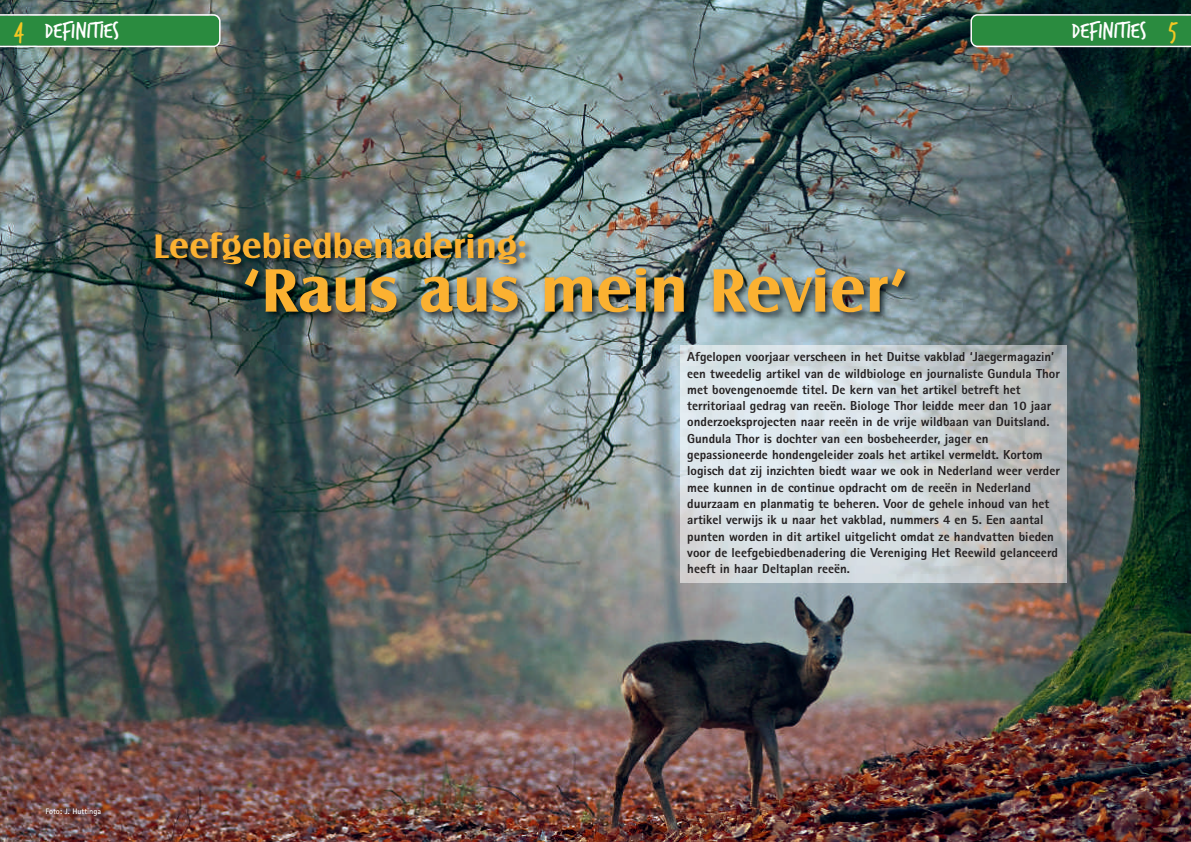
<style>
.page{position:relative;width:1191px;height:842px;background:#fff}
.page>*{position:absolute;margin:0;border:0;box-sizing:border-box;transform-origin:0 0}
.t1{font:700 63.5px "Castle T";letter-spacing:.005em;color:#fbb131}
.t2{font:700 35.3px "Castle T";letter-spacing:.005em;color:#fbb131}
.t3{font:24px "Trash Hand";color:#fff}
.t4{font:800 13px/16.3px "Rotis Sans Serif";color:#231f20}
.t5{font:700 8px "Rotis Sans Serif";color:#fff}
.s1{font-size:26px;color:#f3c723}
</style>
<div class="page">
<img style="left:0;top:0;width:1191px;height:842px">
<svg style="left:0;top:14px;width:220px;height:33px;background:#3d9450"></svg>
<svg style="left:970px;top:14px;width:221px;height:33px;background:#3c934f"></svg>
<img style="left:136px;top:223px;width:437px;height:29px">
<img style="left:136px;top:252px;width:82px;height:50px">
<img style="left:218px;top:252px;width:747px;height:94px">
<img style="left:218px;top:346px;width:462px;height:19px">
<img style="left:221px;top:252px;width:110px;height:12px">
<img style="left:680px;top:346px;width:386px;height:236px">
<h3 class="t3" style="left:14px;top:18px;width:107px"><span class="s1">4</span> DEFINITIES</h3>
<h3 class="t3" style="left:1072px;top:18px;width:107px">DEFINITIES <span class="s1">5</span></h3>
<h2 class="t2" style="left:154px;top:225px;width:375px">Leefgebiedbenadering:</h2>
<h1 class="t1" style="left:243px;top:253px;width:667px">‘Raus aus mein Revier’</h1>
<p class="t5" style="left:45px;top:808px;width:57px">Foto: J. Huttinga</p>
<p class="t4" style="left:687px;top:350px;width:374px">Afgelopen voorjaar verscheen in het Duitse vakblad ‘Jaegermagazin’ een tweedelig artikel van de wildbiologe en journaliste Gundula Thor met bovengenoemde titel. De kern van het artikel betreft het territoriaal gedrag van reeën. Biologe Thor leidde meer dan 10 jaar onderzoeksprojecten naar reeën in de vrije wildbaan van Duitsland.<br>Gundula Thor is dochter van een bosbeheerder, jager en gepassioneerde hondengeleider zoals het artikel vermeldt. Kortom logisch dat zij inzichten biedt waar we ook in Nederland weer verder mee kunnen in de continue opdracht om de reeën in Nederland duurzaam en planmatig te beheren. Voor de gehele inhoud van het artikel verwijs ik u naar het vakblad, nummers 4 en 5. Een aantal punten worden in dit artikel uitgelicht omdat ze handvatten bieden voor de leefgebiedbenadering die Vereniging Het Reewild gelanceerd heeft in haar Deltaplan reeën.</p>
</div>
